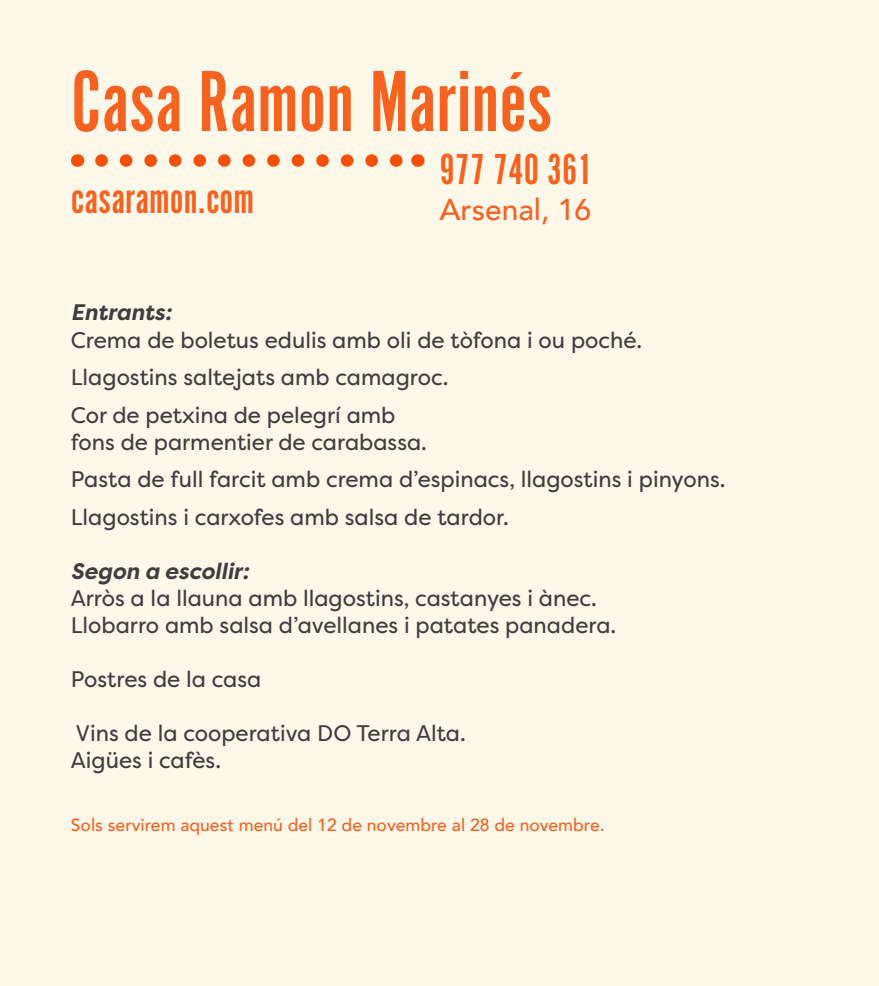
<style>
.page{position:relative;width:879px;height:986px;background:#fff}
.page>*{position:absolute;margin:0;border:0;box-sizing:border-box;transform-origin:0 0}
.t1{font:90px "Alternate Got No 1 D";color:#f6621f}
.t2{font:45px "Alternate Got No 1 D";color:#f6621f}
.t3{font:500 30px "Avenir";color:#f6621f}
.t4{font:22.5px "Filson Pro";color:#3e3e3f}
.t5{font:italic 700 22.5px "Filson Pro";color:#3e3e3f}
.t6{font:500 17.5px "Avenir";color:#f6621f}
</style>
<div class="page">
<div style="left:0;top:0;width:879px;height:985px;background:#fef8eb"></div>
<svg style="left:101px;top:154px;width:302px;height:13px"></svg>
<svg style="left:77px;top:154px;width:1px;height:13px"></svg>
<svg style="left:417px;top:154px;width:1px;height:13px"></svg>
<p class="t1" style="left:71px;top:54px;width:482px">Casa Ramon Marinés</p>
<p class="t2" style="left:439px;top:146px;width:155px">977 740 361</p>
<p class="t2" style="left:71px;top:174px;width:185px">casaramon.com</p>
<p class="t3" style="left:439px;top:184px;width:153px">Arsenal, 16</p>
<p class="t5" style="left:71px;top:298px;width:102px">Entrants:</p>
<p class="t4" style="left:71px;top:324px;width:573px">Crema de boletus edulis amb oli de tòfona i ou poché.</p>
<p class="t4" style="left:71px;top:362px;width:379px">Llagostins saltejats amb camagroc.</p>
<p class="t4" style="left:71px;top:399px;width:326px">Cor de petxina de pelegrí amb</p>
<p class="t4" style="left:71px;top:426px;width:357px">fons de parmentier de carabassa.</p>
<p class="t4" style="left:71px;top:464px;width:656px">Pasta de full farcit amb crema d’espinacs, llagostins i pinyons.</p>
<p class="t4" style="left:71px;top:501px;width:439px">Llagostins i carxofes amb salsa de tardor.</p>
<p class="t5" style="left:71px;top:556px;width:179px">Segon a escollir:</p>
<p class="t4" style="left:71px;top:582px;width:527px">Arròs a la llauna amb llagostins, castanyes i ànec.</p>
<p class="t4" style="left:71px;top:609px;width:547px">Llobarro amb salsa d’avellanes i patates panadera.</p>
<p class="t4" style="left:71px;top:663px;width:192px">Postres de la casa</p>
<p class="t4" style="left:76px;top:717px;width:391px">Vins de la cooperativa DO Terra Alta.</p>
<p class="t4" style="left:71px;top:744px;width:152px">Aigües i cafès.</p>
<p class="t6" style="left:71px;top:809px;width:535px">Sols servirem aquest menú del 12 de novembre al 28 de novembre.</p>
</div>
